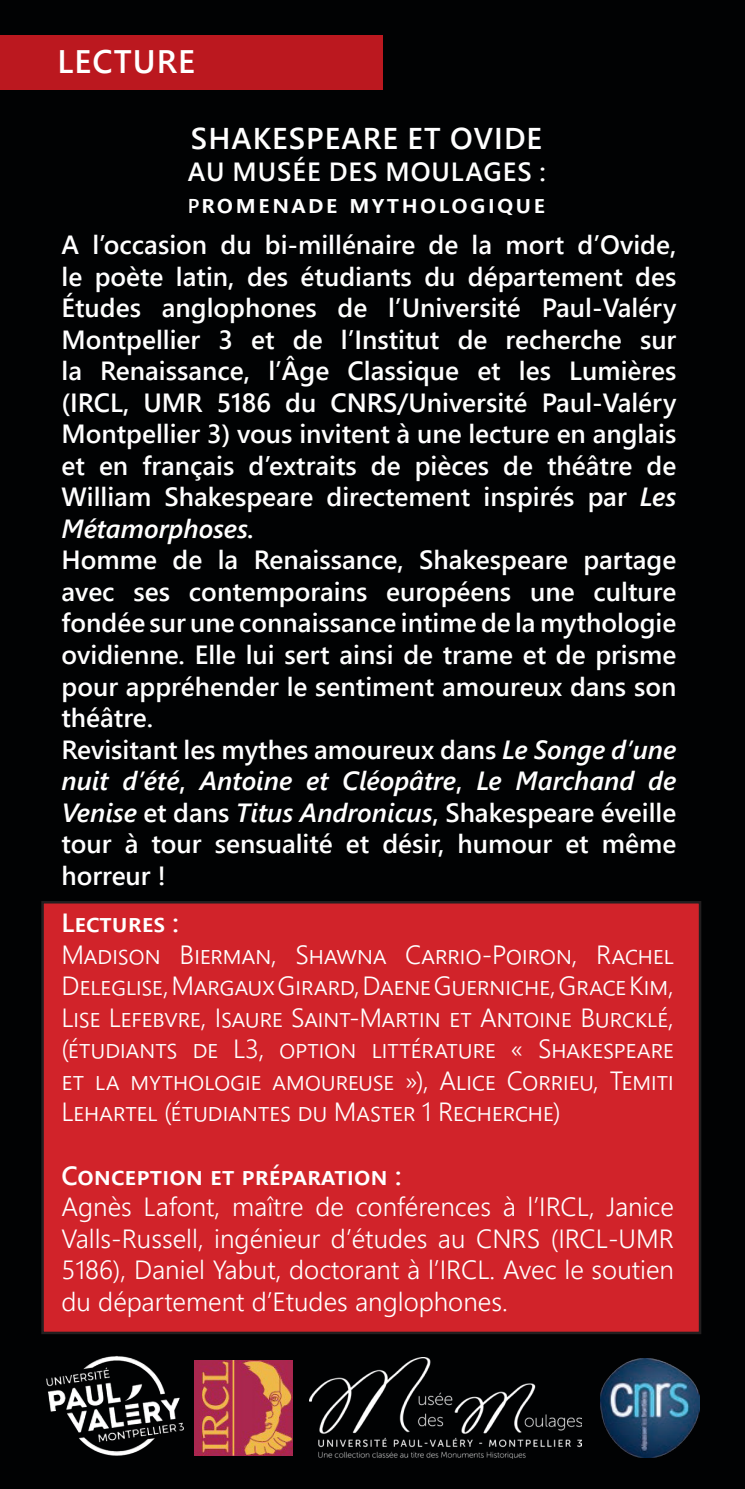
<style>
.page{position:relative;width:745px;height:1489px;background:#fff}
.page>*{position:absolute;margin:0;border:0;box-sizing:border-box;transform-origin:0 0}
.t1{font:32.5px "Webly Sleek UI Semibold";letter-spacing:.035em;color:#fff}
.t2{font:30px "Webly Sleek UI Semibold";letter-spacing:.035em;color:#fff}
.t3{font:26.25px/31.5px "Webly Sleek UI Semibold";color:#fff;text-align:justify}
.t4{font:26.25px/31.5px "Webly Sleek UI Semilight";color:#fff;text-align:justify}
.t5{font:26.25px "Webly Sleek UI Semibold";letter-spacing:.08em;color:#fff}
.t6{font:26.25px "Webly Sleek UI Semibold";letter-spacing:.035em;color:#fff}
.s1{font-size:20px}
.s2{font-style:italic}
</style>
<div class="page">
<div style="left:0;top:0;width:744px;height:1488px;background:#010203"></div>
<div style="left:43px;top:902px;width:656px;height:430px;background:#d1232a"></div>
<div style="left:41px;top:901px;width:659px;height:432px;border:2px solid #231f20"></div>
<div style="left:0;top:35px;width:382px;height:55px;background:#bb181f"></div>
<img style="left:41px;top:1294px;width:188px;height:162px">
<img style="left:600px;top:1358px;width:99px;height:98px">
<img style="left:194px;top:1360px;width:98px;height:94px">
<img style="left:309px;top:1357px;width:272px;height:100px">
<p class="t1" style="left:57px;top:37px;width:139px">LECTURE</p>
<p class="t2" style="left:191px;top:116px;width:352px">SHAKESPEARE ET OVIDE</p>
<p class="t6" style="left:188px;top:152px;width:359px">AU MUSÉE DES MOULAGES :</p>
<p class="t5" style="left:188px;top:183px;width:359px"><span class="s1">P</span>romenade mythologique</p>
<p class="t3" style="left:61px;top:228px;width:616px">A l’occasion du bi-millénaire de la mort d’Ovide, le poète latin, des étudiants du département des Études anglophones de l’Université Paul-Valéry Montpellier 3 et de l’Institut de recherche sur la Renaissance, l’Âge Classique et les Lumières (IRCL, UMR 5186 du CNRS/Université Paul-Valéry Montpellier 3) vous invitent à une lecture en anglais et en français d’extraits de pièces de théâtre de William Shakespeare directement inspirés par <span class="s2">Les Métamorphoses.</span></p>
<p class="t3" style="left:61px;top:543px;width:616px">Homme de la Renaissance, Shakespeare partage avec ses contemporains européens une culture fondée sur une connaissance intime de la mythologie ovidienne. Elle lui sert ainsi de trame et de prisme pour appréhender le sentiment amoureux dans son théâtre.</p>
<p class="t3" style="left:61px;top:732px;width:616px">Revisitant les mythes amoureux dans <span class="s2">Le Songe d’une nuit d’été</span>, <span class="s2">Antoine et Cléopâtre</span>, <span class="s2">Le Marchand de Venise</span> et dans <span class="s2">Titus Andronicus</span>, Shakespeare éveille tour à tour sensualité et désir, humour et même horreur !</p>
<p class="t3" style="left:61px;top:906px;width:119px">Lectures :</p>
<p class="t4" style="left:61px;top:937px;width:613px">Madison Bierman, Shawna Carrio-Poiron, Rachel Deleglise, Margaux Girard, Daene Guerniche, Grace Kim, Lise Lefebvre, Isaure Saint-Martin et Antoine Burcklé, (étudiants de L3, option littérature « Shakespeare et la mythologie amoureuse »), Alice Corrieu, Temiti Lehartel (étudiantes du Master 1 Recherche)</p>
<p class="t3" style="left:61px;top:1158px;width:341px">Conception et préparation :</p>
<p class="t4" style="left:61px;top:1189px;width:613px">Agnès Lafont, maître de conférences à l’IRCL, Janice Valls-Russell, ingénieur d’études au CNRS (IRCL-UMR 5186), Daniel Yabut, doctorant à l’IRCL. Avec le soutien du département d’Etudes anglophones.</p>
</div>
